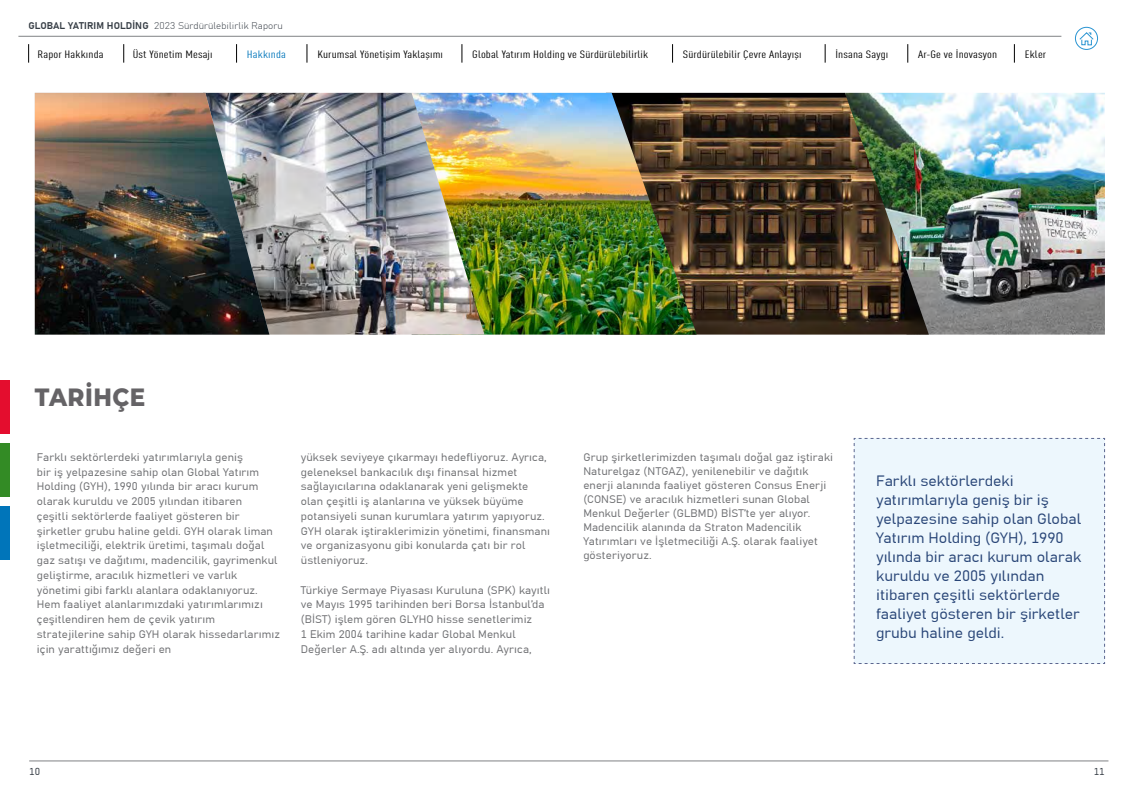
<style>
.page{position:relative;width:1134px;height:794px;background:#fff}
.page>*{position:absolute;margin:0;border:0;box-sizing:border-box;transform-origin:0 0}
.t1{font:800 25px "Montserrat";letter-spacing:.02em;color:#656366;scale:.92 1}
.t2{font:15px/19px "Grandview";color:#284577}
.t3{font:11px/14.8px "Grandview";letter-spacing:.01em;color:#6d6e71}
.t4{font:condensed 10.5px "DIN Pro";letter-spacing:.01em;color:#000;scale:1.29 1}
.t5{font:condensed 10.5px "DIN Pro";letter-spacing:.01em;color:#0276bb;scale:1.29 1}
.t6{font:10px "Grandview";color:#363d45}
.t7{font:300 9.8px "Grandview";letter-spacing:.01em;color:#363d45}
.s1{font-weight:700}
</style>
<div class="page">
<div style="left:1075px;top:27px;width:23px;height:23px;border:1px solid #2994d2;border-radius:50%"></div>
<svg style="left:1078px;top:32px;width:16px;height:14px"></svg>
<hr style="left:18px;top:36px;width:1043px;height:1px;background:#808285">
<hr style="left:29px;top:760px;width:1079px;height:1px;background:#808285">
<svg style="left:236px;top:44px;width:1px;height:19px"></svg>
<svg style="left:307px;top:44px;width:1px;height:19px"></svg>
<svg style="left:462px;top:44px;width:1px;height:19px"></svg>
<svg style="left:672px;top:44px;width:1px;height:19px"></svg>
<svg style="left:825px;top:44px;width:1px;height:19px"></svg>
<svg style="left:907px;top:44px;width:1px;height:19px"></svg>
<svg style="left:1014px;top:44px;width:1px;height:19px"></svg>
<svg style="left:123px;top:44px;width:1px;height:19px"></svg>
<svg style="left:28px;top:44px;width:1px;height:19px"></svg>
<img style="left:929px;top:93px;width:176px;height:241px">
<img style="left:697px;top:93px;width:232px;height:241px">
<img style="left:484px;top:93px;width:213px;height:241px">
<img style="left:269px;top:93px;width:215px;height:241px">
<img style="left:35px;top:93px;width:234px;height:241px">
<div style="left:853px;top:438px;width:252px;height:226px;background:#edf7fd"></div>
<div style="left:0;top:443px;width:9px;height:53px;background:#338b25"></div>
<div style="left:0;top:506px;width:9px;height:54px;background:#0075ba"></div>
<div style="left:0;top:380px;width:9px;height:53px;background:#e40d2e"></div>
<p class="t7" style="left:28px;top:21px;width:256px"><span class="s1">GLOBAL YATIRIM HOLDİNG</span> 2023 Sürdürülebilirlik Raporu</p>
<p class="t4" style="left:38px;top:48px;width:53px">Rapor Hakkında</p>
<p class="t4" style="left:133px;top:48px;width:63px">Üst Yönetim Mesajı</p>
<p class="t5" style="left:247px;top:48px;width:32px">Hakkında</p>
<p class="t4" style="left:317px;top:48px;width:99px">Kurumsal Yönetişim Yaklaşımı</p>
<p class="t4" style="left:472px;top:48px;width:138px">Global Yatırım Holding ve Sürdürülebilirlik</p>
<p class="t4" style="left:683px;top:48px;width:94px">Sürdürülebilir Çevre Anlayışı</p>
<p class="t4" style="left:835px;top:48px;width:43px">İnsana Saygı</p>
<p class="t4" style="left:918px;top:48px;width:63px">Ar-Ge ve İnovasyon</p>
<p class="t4" style="left:1025px;top:48px;width:18px">Ekler</p>
<h1 class="t1" style="left:35px;top:379px;width:122px">TARİHÇE</h1>
<p class="t3" style="left:37px;top:450px;width:245px">Farklı sektörlerdeki yatırımlarıyla geniş<br>bir iş yelpazesine sahip olan Global Yatırım Holding (GYH), 1990 yılında bir aracı kurum olarak kuruldu ve 2005 yılından itibaren<br>çeşitli sektörlerde faaliyet gösteren bir şirketler grubu haline geldi. GYH olarak liman işletmeciliği, elektrik üretimi, taşımalı doğal gaz satışı ve dağıtımı, madencilik, gayrimenkul geliştirme, aracılık hizmetleri ve varlık yönetimi gibi farklı alanlara odaklanıyoruz.<br>Hem faaliyet alanlarımızdaki yatırımlarımızı çeşitlendiren hem de çevik yatırım stratejilerine sahip GYH olarak hissedarlarımız için yarattığımız değeri en</p>
<p class="t3" style="left:301px;top:450px;width:251px">yüksek seviyeye çıkarmayı hedefliyoruz. Ayrıca, geleneksel bankacılık dışı finansal hizmet sağlayıcılarına odaklanarak yeni gelişmekte olan çeşitli iş alanlarına ve yüksek büyüme potansiyeli sunan kurumlara yatırım yapıyoruz.<br>GYH olarak iştiraklerimizin yönetimi, finansmanı ve organizasyonu gibi konularda çatı bir rol üstleniyoruz.</p>
<p class="t3" style="left:301px;top:583px;width:251px">Türkiye Sermaye Piyasası Kuruluna (SPK) kayıtlı ve Mayıs 1995 tarihinden beri Borsa İstanbul’da (BİST) işlem gören GLYHO hisse senetlerimiz<br>1 Ekim 2004 tarihine kadar Global Menkul Değerler A.Ş. adı altında yer alıyordu. Ayrıca,</p>
<p class="t3" style="left:583px;top:450px;width:251px;line-height:14px">Grup şirketlerimizden taşımalı doğal gaz iştiraki Naturelgaz (NTGAZ), yenilenebilir ve dağıtık enerji alanında faaliyet gösteren Consus Enerji (CONSE) ve aracılık hizmetleri sunan Global Menkul Değerler (GLBMD) BİST’te yer alıyor.<br>Madencilik alanında da Straton Madencilik Yatırımları ve İşletmeciliği A.Ş. olarak faaliyet gösteriyoruz.</p>
<p class="t2" style="left:876px;top:472px;width:207px">Farklı sektörlerdeki yatırımlarıyla geniş bir iş yelpazesine sahip olan Global<br>Yatırım Holding (GYH), 1990 yılında bir aracı kurum olarak kuruldu ve 2005 yılından itibaren çeşitli sektörlerde faaliyet gösteren bir şirketler grubu haline geldi.</p>
<p class="t6" style="left:29px;top:767px;width:12px">10</p>
<p class="t6" style="left:1094px;top:767px;width:12px">11</p>
</div>
